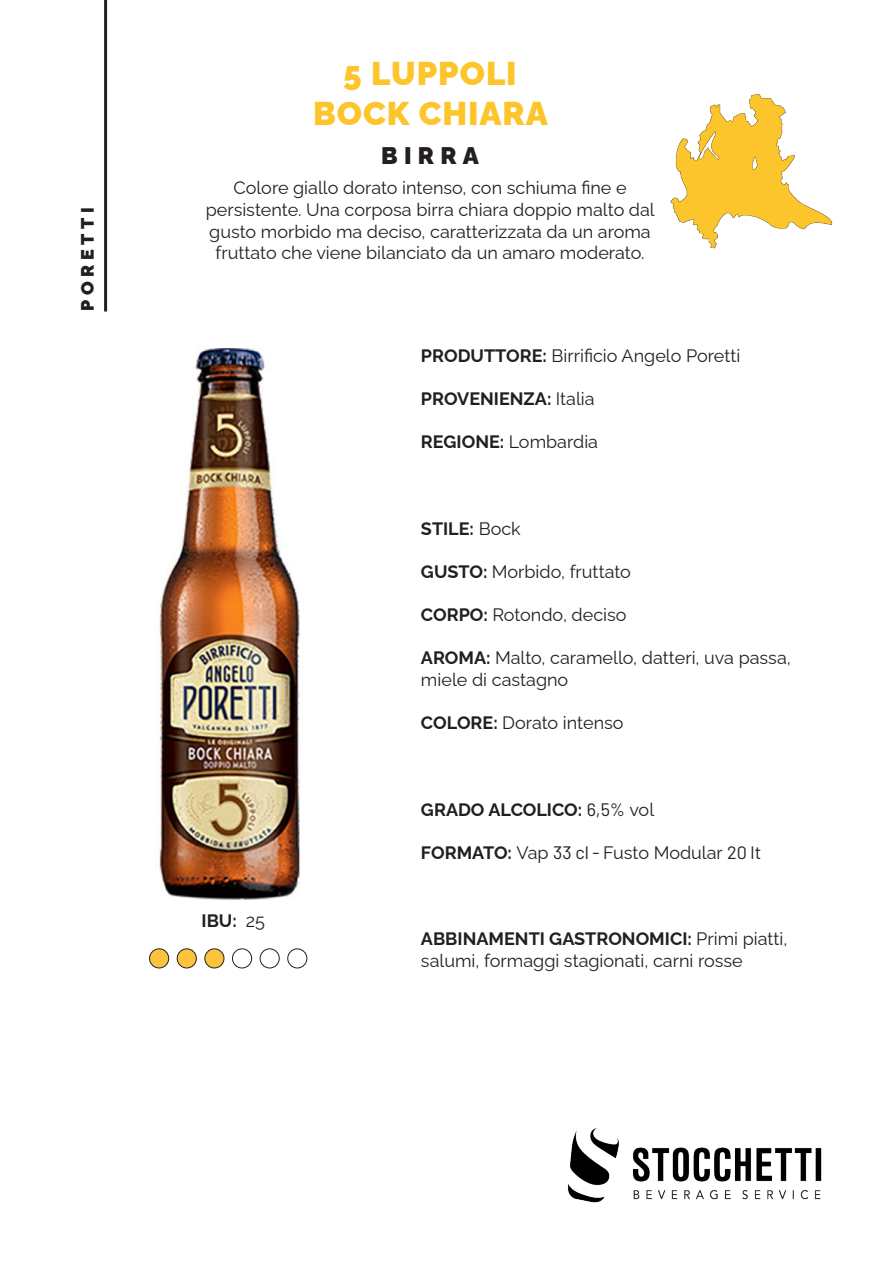
<style>
.page{position:relative;width:893px;height:1263px;background:#fff}
.page>*{position:absolute;margin:0;border:0;box-sizing:border-box;transform-origin:0 0}
.t1{font:900 33px "Raleway";letter-spacing:.03em;color:#fdc52c}
.t2{font:900 24px "Raleway";letter-spacing:.26em;color:#231f20}
.t3{font:18px/21.6px "Raleway";color:#231f20}
.t4{font:700 18px "Raleway";color:#231f20}
.t5{font:900 18px "Raleway";letter-spacing:.26em;color:#231f20}
.s1{font-weight:700}
.s2{font-weight:400}
.s3{font-family:"Barlow";font-weight:400}
.s4{font-family:"Barlow"}
</style>
<div class="page">
<img style="left:568px;top:1128px;width:254px;height:75px">
<img style="left:159px;top:349px;width:141px;height:551px">
<img style="left:670px;top:93px;width:163px;height:156px">
<hr style="left:104px;top:0;width:3px;height:311px;background:#231f20">
<div style="left:150px;top:949px;width:19px;height:19px;background:#fec33e;border-radius:50%"></div>
<div style="left:149px;top:948px;width:20px;height:20px;border:1px solid #231f20;border-radius:50%"></div>
<div style="left:177px;top:949px;width:19px;height:19px;background:#fec33d;border-radius:50%"></div>
<div style="left:177px;top:948px;width:20px;height:20px;border:1px solid #231f20;border-radius:50%"></div>
<div style="left:205px;top:949px;width:19px;height:19px;background:#fec33d;border-radius:50%"></div>
<div style="left:204px;top:948px;width:20px;height:20px;border:1px solid #231f20;border-radius:50%"></div>
<div style="left:232px;top:948px;width:20px;height:20px;border:1px solid #231f20;border-radius:50%"></div>
<div style="left:260px;top:948px;width:20px;height:20px;border:1px solid #231f20;border-radius:50%"></div>
<div style="left:287px;top:948px;width:20px;height:20px;border:1px solid #231f20;border-radius:50%"></div>
<p class="t5" style="left:73px;top:311px;width:106px;rotate:-90deg">PORETTI</p>
<p class="t1" style="left:343px;top:47px;width:175px">5 LUPPOLI</p>
<p class="t1" style="left:313px;top:87px;width:236px">BOCK CHIARA</p>
<p class="t2" style="left:381px;top:137px;width:99px">BIRRA</p>
<p class="t3" style="left:206px;top:175px;width:451px;text-align:center">Colore giallo dorato intenso, con schiuma fine e persistente. Una corposa birra chiara doppio malto dal gusto morbido ma deciso, caratterizzata da un aroma fruttato che viene bilanciato da un amaro moderato.</p>
<p class="t3" style="left:421px;top:343px;width:321px"><span class="s1">PRODUTTORE:</span> Birrificio Angelo Poretti</p>
<p class="t4" style="left:421px;top:384px;width:175px">PROVENIENZA: <span class="s2">Italia</span></p>
<p class="t3" style="left:421px;top:429px;width:179px"><span class="s1">REGIONE:</span> Lombardia</p>
<p class="t4" style="left:421px;top:514px;width:101px">STILE: <span class="s2">Bock</span></p>
<p class="t3" style="left:421px;top:559px;width:212px"><span class="s1">GUSTO:</span> Morbido, fruttato</p>
<p class="t3" style="left:421px;top:602px;width:207px"><span class="s1">CORPO:</span> Rotondo, deciso</p>
<p class="t3" style="left:421px;top:645px;width:371px"><span class="s1">AROMA:</span> Malto, caramello, datteri, uva passa, miele di castagno</p>
<p class="t3" style="left:421px;top:710px;width:204px"><span class="s1">COLORE:</span> Dorato intenso</p>
<p class="t4" style="left:202px;top:906px;width:65px">IBU: <span class="s2">25</span></p>
<p class="t4" style="left:421px;top:795px;width:235px">GRADO ALCOLICO: <span class="s3">6,5%</span> <span class="s2">vol</span></p>
<p class="t3" style="left:421px;top:840px;width:342px"><span class="s1">FORMATO:</span> Vap <span class="s4">33 cl -</span> Fusto Modular <span class="s4">20 lt</span></p>
<p class="t3" style="left:421px;top:926px;width:368px"><span class="s1">ABBINAMENTI GASTRONOMICI:</span> Primi piatti, salumi, formaggi stagionati, carni rosse</p>
</div>
